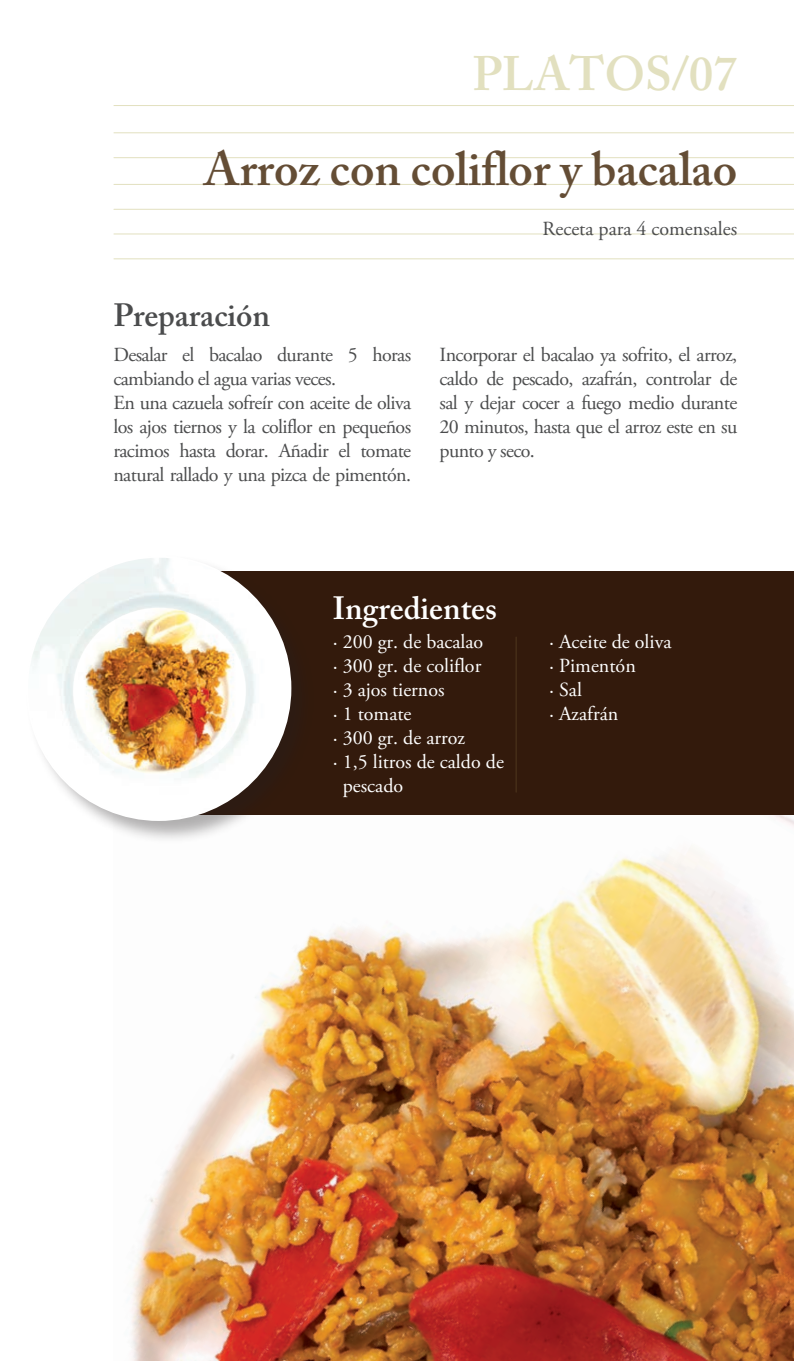
<style>
.page{position:relative;width:794px;height:1361px;background:#fff}
.page>*{position:absolute;margin:0;border:0;box-sizing:border-box;transform-origin:0 0}
.t1{font:600 48px "Adobe Caslon Pro";color:#644d35}
.t2{font:600 48px "Adobe Caslon Pro";color:#e2e0bf}
.t3{font:600 32px "Adobe Caslon Pro";color:#fff}
.t4{font:600 32px "Adobe Caslon Pro";letter-spacing:-.005em;color:#4b4c4d}
.t5{font:20px/24px "Adobe Garamond Pro";letter-spacing:-.03em;color:#4b4c4d}
.t6{font:20px/24px "Adobe Garamond Pro";color:#fff}
.t7{font:20px "Adobe Garamond Pro";color:#4b4c4d}
</style>
<div class="page">
<img style="left:131px;top:814px;width:663px;height:547px">
<div style="left:132px;top:571px;width:662px;height:243px;background:#331a0c"></div>
<div style="left:25px;top:555px;width:290px;height:289px;background:#231f20;opacity:.35"></div>
<img style="left:27px;top:557px;width:263px;height:263px;border-radius:132px">
<img style="left:73px;top:608px;width:173px;height:166px">
<hr style="left:114px;top:105px;width:680px;height:1px;background:#e2e0bf">
<hr style="left:114px;top:132px;width:680px;height:1px;background:#e2e0bf">
<hr style="left:114px;top:157px;width:680px;height:1px;background:#e2e0bf">
<hr style="left:114px;top:184px;width:680px;height:1px;background:#e2e0bf">
<hr style="left:114px;top:209px;width:680px;height:1px;background:#e2e0bf">
<hr style="left:114px;top:233px;width:680px;height:1px;background:#e2e0bf">
<hr style="left:114px;top:258px;width:680px;height:1px;background:#e2e0bf">
<hr style="left:515px;top:637px;width:1px;height:155px;background:#4f371e">
<h1 class="t2" style="left:472px;top:45px;width:266px">PLATOS/07</h1>
<h1 class="t1" style="left:204px;top:141px;width:535px">Arroz con coliflor y bacalao</h1>
<p class="t7" style="left:542px;top:217px;width:196px">Receta para 4 comensales</p>
<h2 class="t4" style="left:113px;top:297px;width:158px">Preparación</h2>
<p class="t5" style="left:113px;top:343px;width:299px">Desalar el bacalao durante 5 horas cambiando el agua varias veces.<br>En una cazuela sofreír con aceite de oliva los ajos tiernos y la coliflor en pequeños racimos hasta dorar. Añadir el tomate natural rallado y una pizca de pimentón.</p>
<p class="t5" style="left:439px;top:343px;width:299px;text-align:justify">Incorporar el bacalao ya sofrito, el arroz, caldo de pescado, azafrán, controlar de sal y dejar cocer a fuego medio durante 20 minutos, hasta que el arroz este en su punto y seco.</p>
<h2 class="t3" style="left:333px;top:589px;width:166px">Ingredientes</h2>
<p class="t6" style="left:333px;top:630px;width:152px">· 200 gr. de bacalao</p>
<p class="t6" style="left:333px;top:654px;width:150px">· 300 gr. de coliflor</p>
<p class="t6" style="left:333px;top:678px;width:113px">· 3 ajos tiernos</p>
<p class="t6" style="left:333px;top:702px;width:80px">· 1 tomate</p>
<p class="t6" style="left:333px;top:726px;width:134px">· 300 gr. de arroz</p>
<p class="t6" style="left:333px;top:750px;width:173px">· 1,5 litros de caldo de</p>
<p class="t6" style="left:343px;top:774px;width:62px">pescado</p>
<p class="t6" style="left:549px;top:630px;width:124px">· Aceite de oliva · Pimentón<br>· Sal<br>· Azafrán</p>
</div>
